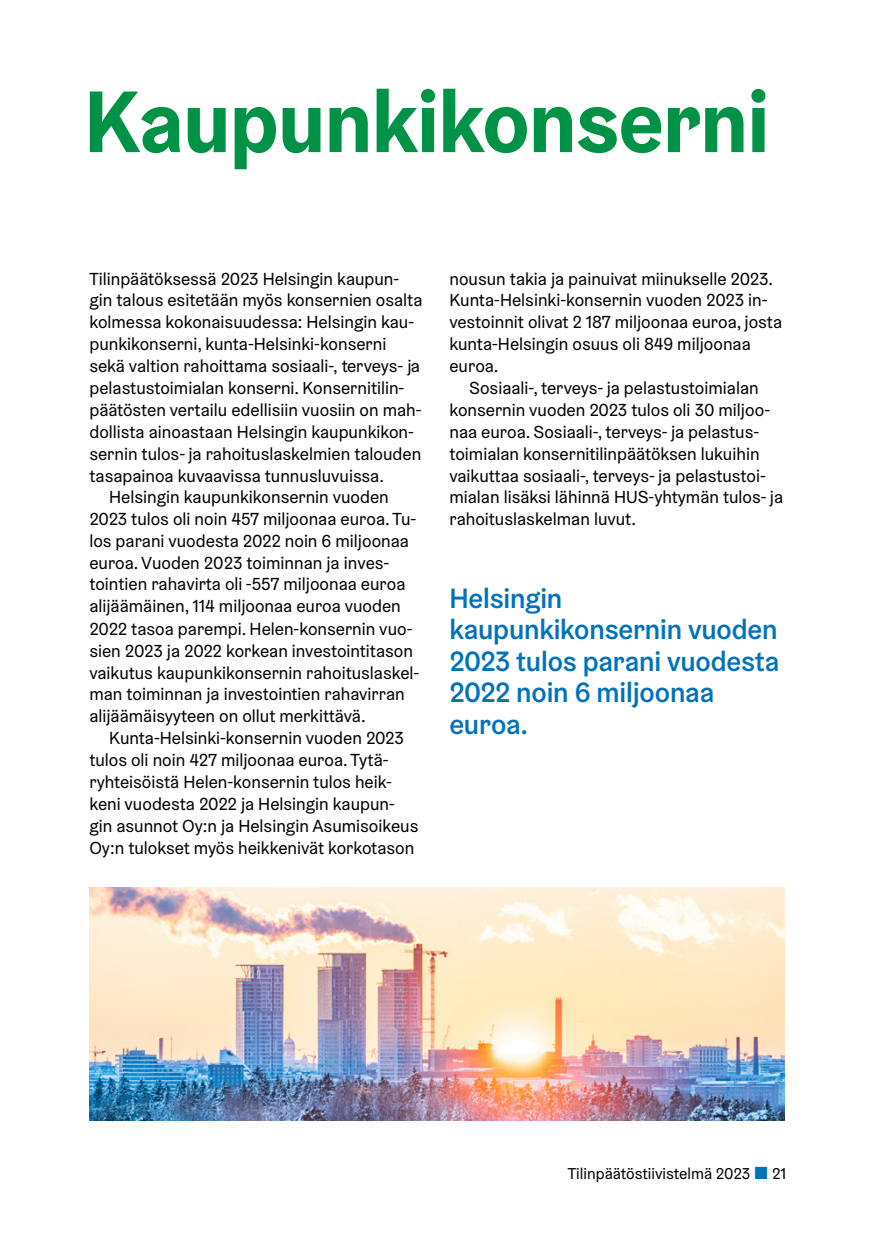
<style>
.page{position:relative;width:874px;height:1241px;background:#fff}
.page>*{position:absolute;margin:0;border:0;box-sizing:border-box;transform-origin:0 0}
.t1{font:700 87.5px "Helsinki Grotesk";letter-spacing:-.01em;color:#009247}
.Nosto_16_pt{font:500 28px/31.5px "Helsinki Grotesk";letter-spacing:-.005em;color:#0072bc}
.Leipis_sis{font:17.5px/21.9px "Helsinki Grotesk";color:#000}
.t2{font:15.75px "Helsinki Grotesk";color:#000}
.s1{font-size:17.5px;color:#0072bc}
</style>
<div class="page">
<img style="left:89px;top:887px;width:695px;height:233px">
<h1 class="t1" style="left:84px;top:66px;width:686px">Kaupunkikonserni</h1>
<p class="Leipis_sis" style="left:89px;top:267px;width:311px">Tilinpäätöksessä 2023 Helsingin kaupun-</p>
<p class="Leipis_sis" style="left:89px;top:289px;width:334px">gin talous esitetään myös konsernien osalta</p>
<p class="Leipis_sis" style="left:89px;top:311px;width:326px">kolmessa kokonaisuudessa: Helsingin kau-</p>
<p class="Leipis_sis" style="left:89px;top:333px;width:298px">punkikonserni, kunta-Helsinki-konserni</p>
<p class="Leipis_sis" style="left:89px;top:355px;width:332px">sekä valtion rahoittama sosiaali-, terveys- ja</p>
<p class="Leipis_sis" style="left:89px;top:377px;width:316px">pelastustoimialan konserni. Konsernitilin-</p>
<p class="Leipis_sis" style="left:89px;top:398px;width:333px">päätösten vertailu edellisiin vuosiin on mah-</p>
<p class="Leipis_sis" style="left:89px;top:420px;width:326px">dollista ainoastaan Helsingin kaupunkikon-</p>
<p class="Leipis_sis" style="left:89px;top:442px;width:333px">sernin tulos- ja rahoituslaskelmien talouden</p>
<p class="Leipis_sis" style="left:89px;top:464px;width:296px">tasapainoa kuvaavissa tunnusluvuissa.</p>
<p class="Leipis_sis" style="left:109px;top:486px;width:281px">Helsingin kaupunkikonsernin vuoden</p>
<p class="Leipis_sis" style="left:89px;top:508px;width:328px">2023 tulos oli noin 457 miljoonaa euroa. Tu-</p>
<p class="Leipis_sis" style="left:89px;top:530px;width:321px">los parani vuodesta 2022 noin 6 miljoonaa</p>
<p class="Leipis_sis" style="left:89px;top:552px;width:301px">euroa. Vuoden 2023 toiminnan ja inves-</p>
<p class="Leipis_sis" style="left:89px;top:573px;width:317px">tointien rahavirta oli -557 miljoonaa euroa</p>
<p class="Leipis_sis" style="left:89px;top:594px;width:313px">alijäämäinen, 114 miljoonaa euroa vuoden</p>
<p class="Leipis_sis" style="left:89px;top:617px;width:324px">2022 tasoa parempi. Helen-konsernin vuo-</p>
<p class="Leipis_sis" style="left:89px;top:639px;width:325px">sien 2023 ja 2022 korkean investointitason</p>
<p class="Leipis_sis" style="left:89px;top:661px;width:331px">vaikutus kaupunkikonsernin rahoituslaskel-</p>
<p class="Leipis_sis" style="left:89px;top:683px;width:317px">man toiminnan ja investointien rahavirran</p>
<p class="Leipis_sis" style="left:89px;top:705px;width:277px">alijäämäisyyteen on ollut merkittävä.</p>
<p class="Leipis_sis" style="left:109px;top:727px;width:296px">Kunta-Helsinki-konsernin vuoden 2023</p>
<p class="Leipis_sis" style="left:89px;top:748px;width:300px">tulos oli noin 427 miljoonaa euroa. Tytä-</p>
<p class="Leipis_sis" style="left:89px;top:770px;width:304px">ryhteisöistä Helen-konsernin tulos heik-</p>
<p class="Leipis_sis" style="left:89px;top:792px;width:307px">keni vuodesta 2022 ja Helsingin kaupun-</p>
<p class="Leipis_sis" style="left:89px;top:814px;width:330px">gin asunnot Oy:n ja Helsingin Asumisoikeus</p>
<p class="Leipis_sis" style="left:89px;top:836px;width:326px">Oy:n tulokset myös heikkenivät korkotason</p>
<p class="Leipis_sis" style="left:449px;top:267px;width:334px">nousun takia ja painuivat miinukselle 2023.<br>Kunta-Helsinki-konsernin vuoden 2023 in&shy;vestoinnit olivat 2 187 miljoonaa euroa, josta kunta-Helsingin osuus oli 849 miljoonaa euroa.</p>
<p class="Leipis_sis" style="left:449px;top:377px;width:335px;text-indent:20px">Sosiaali-, terveys- ja pelastustoimialan konsernin vuoden 2023 tulos oli 30 miljoo&shy;naa euroa. Sosiaali-, terveys- ja pelastus&shy;toimialan konsernitilinpäätöksen lukuihin vaikuttaa sosiaali-, terveys- ja pelastustoi&shy;mialan lisäksi lähinnä HUS-yhtymän tulos- ja rahoituslaskelman luvut.</p>
<p class="Nosto_16_pt" style="left:449px;top:582px;width:331px">Helsingin kaupunkikonsernin vuoden<br>2023 tulos parani vuodesta<br>2022 noin 6 miljoonaa euroa.</p>
<p class="t2" style="left:567px;top:1163px;width:220px">Tilinpäätöstiivistelmä 2023 <span class="s1">■</span> 21</p>
</div>
